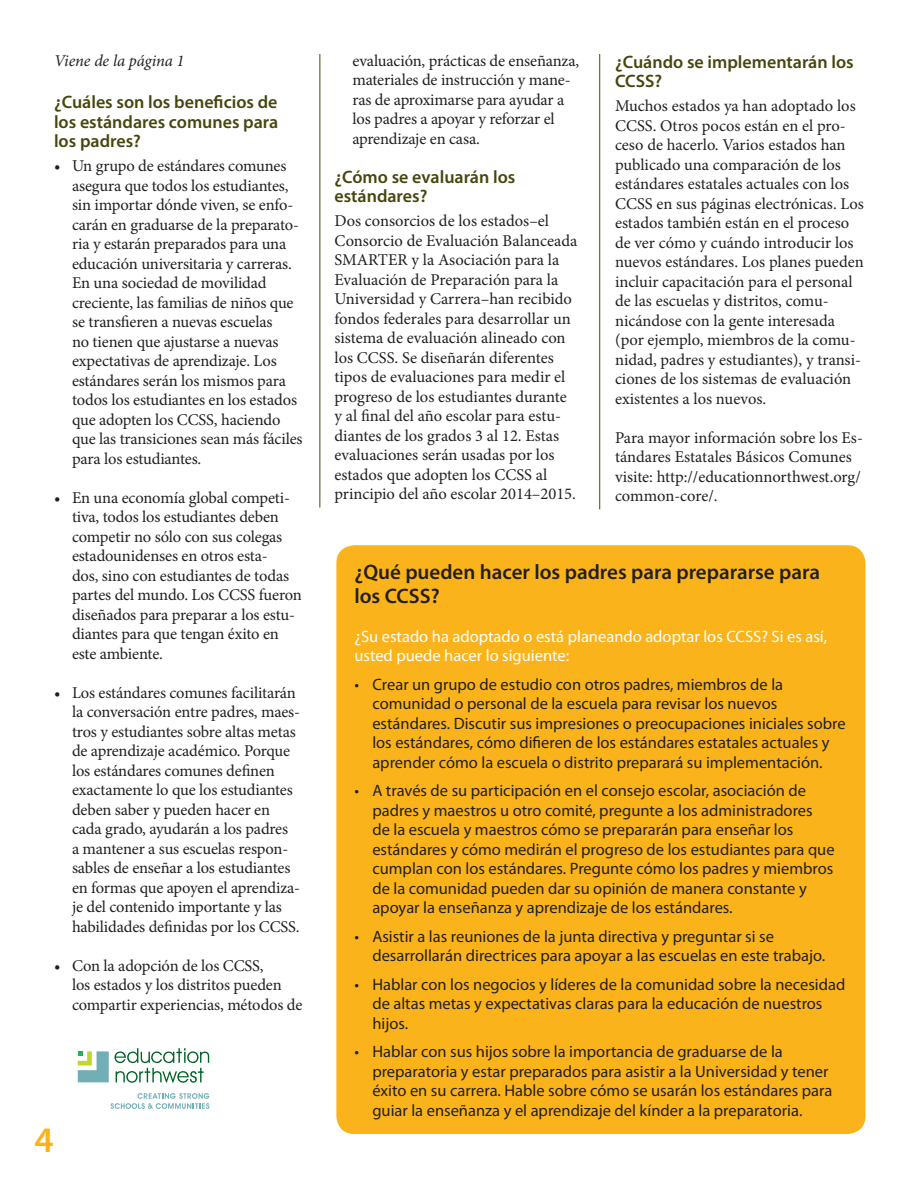
<style>
.page{position:relative;width:918px;height:1188px;background:#fff}
.page>*{position:absolute;margin:0;border:0;box-sizing:border-box;transform-origin:0 0}
.folio{font:600 36px "Myriad Pro";color:#fbb31b}
.sidebar_heading{font:600 21px/24px "Myriad Pro";color:#231f20}
.subheading{font:600 18px/19.5px "Myriad Pro";color:#47460f}
.body_text{font:16.5px/19.5px "Minion Pro";letter-spacing:-.01em;color:#231f20}
.t1{font:16.5px/19.5px "Myriad Pro";color:#231f20}
.sidebar_body{font:16.5px/19.5px "Myriad Pro";color:#fff}
.body_text-2{font:italic 16.5px "Minion Pro";letter-spacing:-.005em;color:#231f20}
</style>
<div class="page">
<div style="left:336px;top:545px;width:530px;height:589px;background:#fbb31b;border-radius:18px"></div>
<svg style="left:111px;top:1093px;width:98px;height:16px"></svg>
<svg style="left:78px;top:1048px;width:131px;height:35px"></svg>
<hr style="left:320px;top:54px;width:1px;height:454px;background:#47460f">
<hr style="left:599px;top:54px;width:1px;height:455px;background:#47460f">
<p class="body_text-2" style="left:54px;top:49px;width:132px">Viene de la página 1</p>
<p class="subheading" style="left:54px;top:92px;width:226px;text-align:justify">¿Cuáles son los beneficios de los estándares comunes para los padres?</p>
<p class="body_text" style="left:72px;top:156px;width:232px;text-indent:-18px">• Un grupo de estándares comunes asegura que todos los estudiantes, sin importar dónde viven, se enfo&shy;carán en graduarse de la preparato&shy;ria y estarán preparados para una educación universitaria y carreras.<br>En una sociedad de movilidad creciente, las familias de niños que se transfieren a nuevas escuelas<br>no tienen que ajustarse a nuevas expectativas de aprendizaje. Los estándares serán los mismos para todos los estudiantes en los estados que adopten los CCSS, haciendo que las transiciones sean más fáciles para los estudiantes.</p>
<p class="body_text" style="left:72px;top:488px;width:231px;text-indent:-18px">• En una economía global competi&shy;tiva, todos los estudiantes deben competir no sólo con sus colegas estadounidenses en otros esta-<br>dos, sino con estudiantes de todas partes del mundo. Los CCSS fueron diseñados para preparar a los estu&shy;diantes para que tengan éxito en este ambiente.</p>
<p class="body_text" style="left:72px;top:683px;width:230px;text-indent:-18px">• Los estándares comunes facilitarán la conversación entre padres, maes&shy;tros y estudiantes sobre altas metas de aprendizaje académico. Porque los estándares comunes definen exactamente lo que los estudiantes deben saber y pueden hacer en cada grado, ayudarán a los padres<br>a mantener a sus escuelas respon&shy;sables de enseñar a los estudiantes en formas que apoyen el aprendiza&shy;je del contenido importante y las habilidades definidas por los CCSS.</p>
<p class="body_text" style="left:72px;top:956px;width:232px;text-indent:-18px">• Con la adopción de los CCSS,<br>los estados y los distritos pueden compartir experiencias, métodos de</p>
<p class="folio" style="left:34px;top:1117px;width:21px">4</p>
<p class="body_text" style="left:352px;top:51px;width:228px">evaluación, prácticas de enseñanza, materiales de instrucción y mane&shy;ras de aproximarse para ayudar a los padres a apoyar y reforzar el aprendizaje en casa.</p>
<p class="subheading" style="left:334px;top:167px;width:182px">¿Cómo se evaluarán los estándares?</p>
<p class="body_text" style="left:334px;top:212px;width:244px">Dos consorcios de los estados–el Consorcio de Evaluación Balanceada SMARTER y la Asociación para la Evaluación de Preparación para la Universidad y Carrera–han recibido fondos federales para desarrollar un sistema de evaluación alineado con los CCSS. Se diseñarán diferentes tipos de evaluaciones para medir el progreso de los estudiantes durante y al final del año escolar para estu&shy;diantes de los grados 3 al 12. Estas evaluaciones serán usadas por los estados que adopten los CCSS al principio del año escolar 2014–2015.</p>
<p class="subheading" style="left:615px;top:51px;width:240px">¿Cuándo se implementarán los<br>CCSS?</p>
<p class="body_text" style="left:615px;top:96px;width:251px">Muchos estados ya han adoptado los CCSS. Otros pocos están en el pro&shy;ceso de hacerlo. Varios estados han publicado una comparación de los estándares estatales actuales con los CCSS en sus páginas electrónicas. Los estados también están en el proceso de ver cómo y cuándo introducir los nuevos estándares. Los planes pueden incluir capacitación para el personal de las escuelas y distritos, comu&shy;nicándose con la gente interesada (por ejemplo, miembros de la comu&shy;nidad, padres y estudiantes), y transi&shy;ciones de los sistemas de evaluación existentes a los nuevos.</p>
<p class="body_text" style="left:615px;top:428px;width:249px">Para mayor información sobre los Es&shy;tándares Estatales Básicos Comunes visite: http://educationnorthwest.org/ common-core/.</p>
<p class="sidebar_heading" style="left:354px;top:559px;width:467px">¿Qué pueden hacer los padres para prepararse para los CCSS?</p>
<p class="sidebar_body" style="left:354px;top:626px;width:474px">¿Su estado ha adoptado o está planeando adoptar los CCSS? Si es así, usted puede hacer lo siguiente:</p>
<p class="t1" style="left:372px;top:674px;width:475px;text-indent:-18px">• Crear un grupo de estudio con otros padres, miembros de la comunidad o personal de la escuela para revisar los nuevos estándares. Discutir sus impresiones o preocupaciones iniciales sobre los estándares, cómo difieren de los estándares estatales actuales y aprender cómo la escuela o distrito preparará su implementación.</p>
<p class="t1" style="left:372px;top:781px;width:464px;text-indent:-18px">• A través de su participación en el consejo escolar, asociación de padres y maestros u otro comité, pregunte a los administradores<br>de la escuela y maestros cómo se prepararán para enseñar los estándares y cómo medirán el progreso de los estudiantes para que cumplan con los estándares. Pregunte cómo los padres y miembros de la comunidad pueden dar su opinión de manera constante y apoyar la enseñanza y aprendizaje de los estándares.</p>
<p class="t1" style="left:372px;top:926px;width:454px;text-indent:-18px">• Asistir a las reuniones de la junta directiva y preguntar si se desarrollarán directrices para apoyar a las escuelas en este trabajo.</p>
<p class="t1" style="left:372px;top:974px;width:474px;text-indent:-18px">• Hablar con los negocios y líderes de la comunidad sobre la necesidad de altas metas y expectativas claras para la educación de nuestros hijos.</p>
<p class="t1" style="left:372px;top:1042px;width:462px;text-indent:-18px">• Hablar con sus hijos sobre la importancia de graduarse de la preparatoria y estar preparados para asistir a la Universidad y tener éxito en su carrera. Hable sobre cómo se usarán los estándares para guiar la enseñanza y el aprendizaje del kínder a la preparatoria.</p>
</div>
